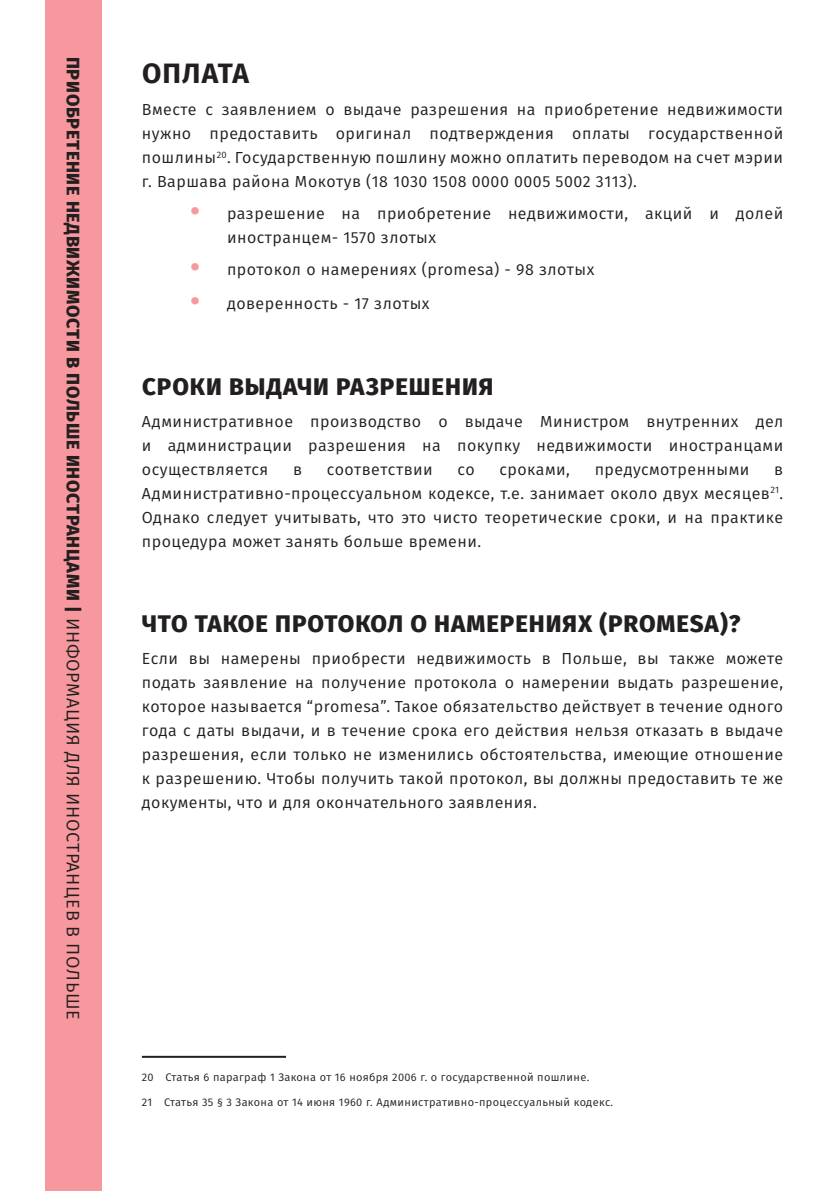
<style>
.page{position:relative;width:840px;height:1191px;background:#fff}
.page>*{position:absolute;margin:0;border:0;box-sizing:border-box;transform-origin:0 0}
.t1{font:700 28px "Fira Sans";letter-spacing:.04em;color:#231f20}
.t2{font:800 24px "Fira Sans";letter-spacing:.04em;color:#231f20}
.t3{font:800 18px "Fira Sans";letter-spacing:.04em;color:#231f20}
.t4{font:16px/24px "Fira Sans";letter-spacing:.03em;color:#231f20;text-align:justify}
.t5{font:11px "Fira Sans";letter-spacing:.03em;color:#231f20}
.s1{font-weight:400}
.s2{font-weight:800;font-size:24px;color:#f6989d}
</style>
<div class="page">
<hr style="left:142px;top:1055px;width:144px;height:2px;background:#231f20">
<div style="left:45px;top:0;width:57px;height:1191px;background:#f6989d"></div>
<p class="t3" style="left:89px;top:57px;width:964px;rotate:90deg">ПРИОБРЕТЕНИЕ НЕДВИЖИМОСТИ В ПОЛЬШЕ ИНОСТРАНЦАМИ | <span class="s1">ИНФОРМАЦИЯ ДЛЯ ИНОСТРАНЦЕВ В ПОЛЬШЕ</span></p>
<h1 class="t1" style="left:142px;top:50px;width:108px">ОПЛАТА</h1>
<p class="t4" style="left:142px;top:97px;width:642px">Вместе с заявлением о выдаче разрешения на приобретение недвижимости нужно предоставить оригинал подтверждения оплаты государственной пошлины<sup>20</sup>. Государственную пошлину можно оплатить переводом на счет мэрии г. Варшава района Мокотув (18 1030 1508 0000 0005 5002 3113).</p>
<p class="t4" style="left:227px;top:201px;width:557px;text-indent:-36px"><span class="s2">•</span> разрешение на приобретение недвижимости, акций и долей иностранцем- 1570 злотых</p>
<p class="t4" style="left:191px;top:257px;width:404px"><span class="s2">•</span> протокол о намерениях (promesa) - 98 злотых</p>
<p class="t4" style="left:191px;top:291px;width:240px"><span class="s2">•</span> доверенность - 17 злотых</p>
<h2 class="t2" style="left:142px;top:365px;width:352px">СРОКИ ВЫДАЧИ РАЗРЕШЕНИЯ</h2>
<p class="t4" style="left:142px;top:409px;width:642px">Административное производство о выдаче Министром внутренних дел и администрации разрешения на покупку недвижимости иностранцами осуществляется</p>
<p class="t4" style="left:142px;top:457px;width:642px;text-indent:632px">в Административно-процессуальном кодексе, т.е. занимает около двух месяцев<sup>21</sup>.<br>Однако следует учитывать, что это чисто теоретические сроки, и на практике процедура может занять больше времени.</p>
<p class="t4" style="left:293px;top:457px;width:10px">в</p>
<p class="t4" style="left:326px;top:457px;width:107px">соответствии</p>
<p class="t4" style="left:457px;top:457px;width:19px">со</p>
<p class="t4" style="left:499px;top:457px;width:72px">сроками,</p>
<p class="t4" style="left:594px;top:457px;width:156px">предусмотренными</p>
<h2 class="t2" style="left:142px;top:603px;width:599px">ЧТО ТАКОЕ ПРОТОКОЛ О НАМЕРЕНИЯХ (PROMESA)?</h2>
<p class="t4" style="left:142px;top:646px;width:642px">Если вы намерены приобрести недвижимость в Польше, вы также можете подать заявление на получение протокола о намерении выдать разрешение, которое называется “promesа”. Такое обязательство действует в течение одного года с даты выдачи, и в течение срока его действия нельзя отказать в выдаче разрешения, если только не изменились обстоятельства, имеющие отношение к разрешению. Чтобы получить такой протокол, вы должны предоставить те же документы, что и для окончательного заявления.</p>
<p class="t5" style="left:142px;top:1069px;width:448px">20 Статья 6 параграф 1 Закона от 16 ноября 2006 г. о государственной пошлине.</p>
<p class="t5" style="left:142px;top:1093px;width:472px">21 Статья 35 § 3 Закона от 14 июня 1960 г. Административно-процессуальный кодекс.</p>
</div>
